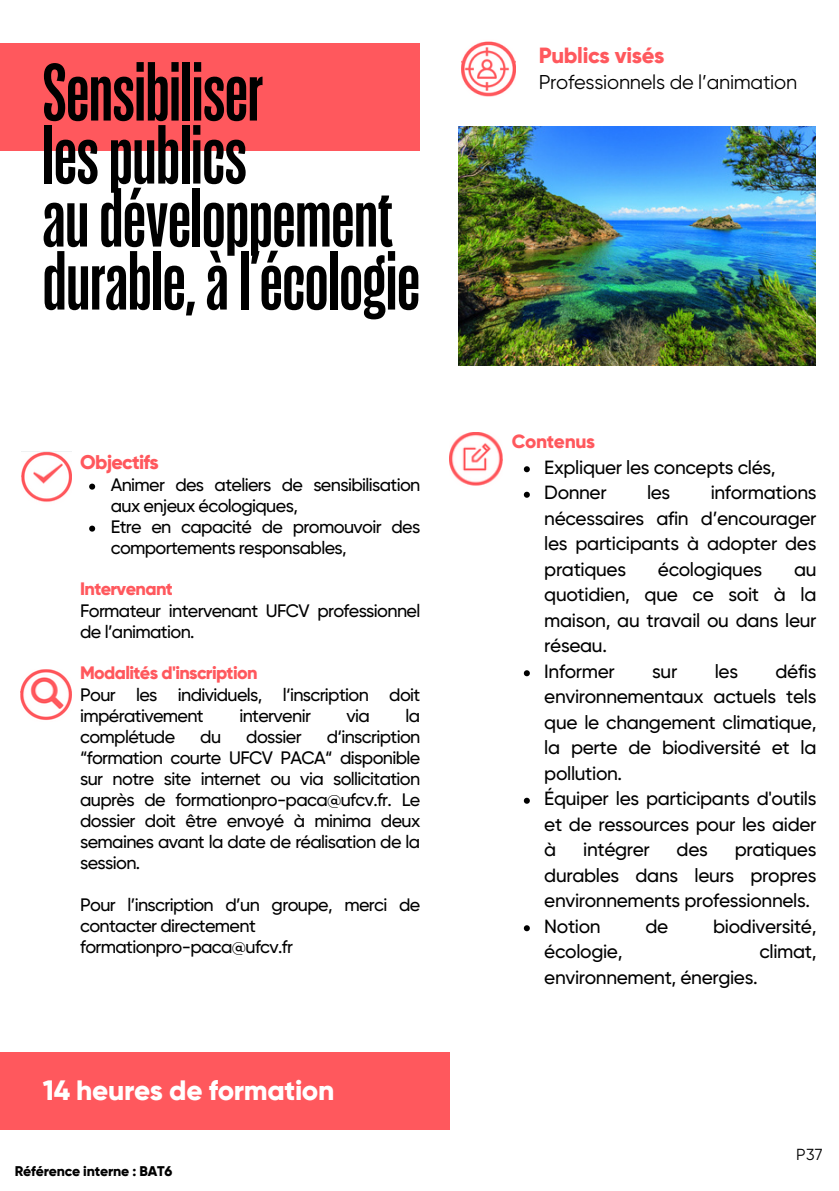
<style>
.page{position:relative;width:839px;height:1191px;background:#fff}
.page>*{position:absolute;margin:0;border:0;box-sizing:border-box;transform-origin:0 0}
.t1{font:600 80px/63px "Seriguela";color:#000}
.t2{font:800 28px "Gilroy";letter-spacing:-.015em;color:#fff}
.t3{font:800 22px "Gilroy";letter-spacing:-.015em;color:#ff585d}
.t4{font:20px "Gilroy";letter-spacing:-.015em;color:#000}
.t5{font:800 19.8px "Gilroy";letter-spacing:-.035em;color:#ff585d}
.t6{font:500 19px/25.6px "Gilroy";letter-spacing:-.02em;color:#000;text-align:justify}
.t7{font:800 19px "Gilroy";letter-spacing:-.02em;color:#ff585d}
.t8{font:500 18px/21px "Gilroy";letter-spacing:-.035em;color:#000}
.t9{font:16px "Gilroy";color:#000}
.t10{font:800 14px "Gilroy";letter-spacing:-.015em;color:#000}
.s1{font-weight:800;color:#ff585d}
</style>
<div class="page">
<div style="left:0;top:43px;width:419px;height:108px;background:#ff585d"></div>
<img style="left:458px;top:127px;width:357px;height:238px">
<img style="left:461px;top:41px;width:54px;height:56px">
<img style="left:449px;top:432px;width:53px;height:54px">
<img style="left:22px;top:451px;width:49px;height:51px">
<img style="left:20px;top:669px;width:51px;height:51px">
<svg style="left:524px;top:466px;width:6px;height:6px"></svg>
<svg style="left:524px;top:492px;width:6px;height:6px"></svg>
<svg style="left:524px;top:670px;width:6px;height:6px"></svg>
<svg style="left:524px;top:798px;width:6px;height:6px"></svg>
<svg style="left:524px;top:925px;width:6px;height:6px"></svg>
<svg style="left:89px;top:484px;width:6px;height:6px"></svg>
<svg style="left:89px;top:526px;width:6px;height:6px"></svg>
<div style="left:0;top:1053px;width:449px;height:77px;background:#ff585d"></div>
<p class="t1" style="left:43px;top:58px;width:378px">Sensibiliser lespublics audéveloppement durable,àl’écologie</p>
<h3 class="t5" style="left:80px;top:450px;width:80px">Objectifs</h3>
<p class="t8" style="left:111px;top:475px;width:311px">Animer des ateliers de sensibilisation aux enjeux écologiques,</p>
<h3 class="t8" style="left:111px;top:517px;width:311px">Etre en capacité de promouvoir des comportements responsables,</h3>
<p class="t8" style="left:80px;top:578px;width:342px;line-height:21.8px"><span class="s1">Intervenant<br></span>Formateur intervenant UFCV professionnel de l’animation.</p>
<p class="t8" style="left:80px;top:662px;width:342px;line-height:21.8px"><span class="s1">Modalités d'inscription<br></span>Pour les individuels, l‘inscription doit impérativement</p>
<p class="t8" style="left:239px;top:706px;width:73px">intervenir</p>
<p class="t8" style="left:346px;top:706px;width:25px">via</p>
<p class="t8" style="left:405px;top:706px;width:16px">la</p>
<p class="t8" style="left:80px;top:727px;width:96px">complétude</p>
<p class="t8" style="left:200px;top:727px;width:22px">du</p>
<p class="t8" style="left:246px;top:727px;width:57px">dossier</p>
<p class="t8" style="left:80px;top:727px;width:342px;text-align:justify;text-indent:246px">d‘inscription “formation courte UFCV PACA“ disponible sur notre site internet ou via sollicitation auprès de formationpro-paca@ufcv.fr. Le dossier doit être envoyé à minima deux semaines avant la date de réalisation de la session.</p>
<p class="t8" style="left:80px;top:895px;width:342px">Pour l’inscription d’un groupe, merci de contacter directement formationpro-paca@ufcv.fr</p>
<h5 class="t2" style="left:43px;top:1073px;width:293px">14 heures de formation</h5>
<p class="t10" style="left:15px;top:1162px;width:159px">Référence interne : BAT6</p>
<p class="t3" style="left:538px;top:42px;width:127px">Publics visés</p>
<p class="t4" style="left:538px;top:70px;width:260px">Professionnels de l’animation</p>
<p class="t7" style="left:512px;top:430px;width:85px">Contenus</p>
<h3 class="t6" style="left:544px;top:454px;width:233px">Expliquer les concepts clés,</h3>
<p class="t6" style="left:544px;top:480px;width:64px">Donner</p>
<p class="t6" style="left:647px;top:480px;width:25px">les</p>
<p class="t6" style="left:544px;top:480px;width:274px;text-indent:166px">informations nécessaires afin d’encourager les participants à adopter des pratiques</p>
<p class="t6" style="left:658px;top:556px;width:106px">écologiques</p>
<p class="t6" style="left:544px;top:556px;width:274px;text-indent:250px">au quotidien, que ce soit à la maison, au travail ou dans leur réseau.</p>
<p class="t6" style="left:544px;top:658px;width:72px">Informer</p>
<p class="t6" style="left:652px;top:658px;width:27px">sur</p>
<p class="t6" style="left:714px;top:658px;width:25px">les</p>
<p class="t6" style="left:544px;top:658px;width:274px;text-indent:231px">défis environnementaux actuels tels que le changement climatique, la perte de biodiversité et la pollution.</p>
<h3 class="t6" style="left:544px;top:786px;width:274px">Équiper les participants d'outils et de ressources pour les aider à</h3>
<h3 class="t6" style="left:544px;top:837px;width:274px;text-indent:190px">pratiques durables dans leurs propres environnements professionnels.</h3>
<h3 class="t6" style="left:544px;top:913px;width:58px">Notion</h3>
<h3 class="t6" style="left:645px;top:913px;width:24px">de</h3>
<h3 class="t6" style="left:713px;top:913px;width:105px">biodiversité,</h3>
<h3 class="t6" style="left:544px;top:939px;width:80px">écologie,</h3>
<h3 class="t6" style="left:759px;top:939px;width:59px">climat,</h3>
<h3 class="t6" style="left:544px;top:964px;width:215px">environnement, énergies.</h3>
<h3 class="t6" style="left:583px;top:837px;width:68px">intégrer</h3>
<h3 class="t6" style="left:676px;top:837px;width:33px">des</h3>
<h2 class="t9" style="left:796px;top:1145px;width:28px">P37</h2>
</div>
